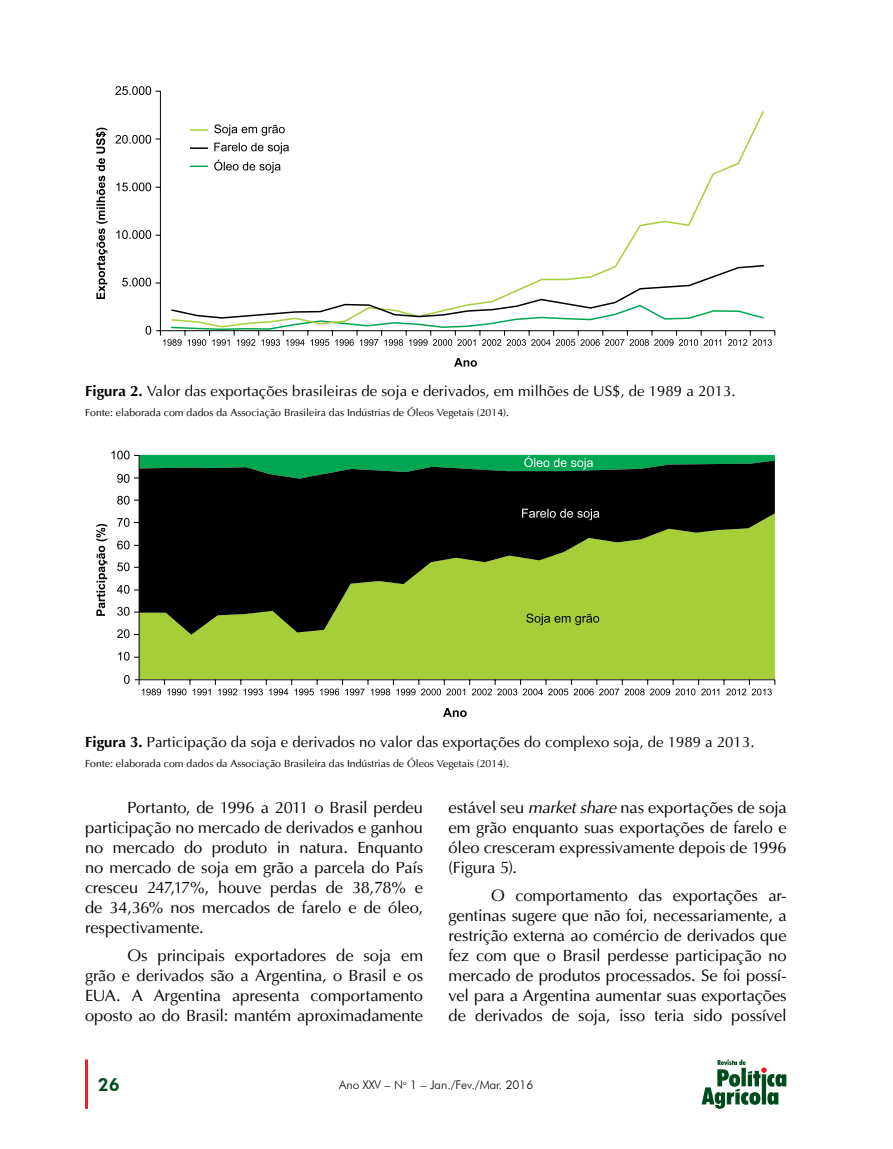
<style>
.page{position:relative;width:893px;height:1149px;background:#fff}
.page>*{position:absolute;margin:0;border:0;box-sizing:border-box;transform-origin:0 0}
.t1{font:800 18px "Futura BT";color:#004b1c}
.t2{font:16.5px/20px "Ottawa Plain";letter-spacing:-.01em;color:#000;text-align:justify}
.t3{font:15px "Ottawa Plain";color:#000}
.t4{font:300 12px "Futura BT";color:#000}
.t5{font:10.5px "Ottawa Plain";color:#000}
.s1{font-family:"Ottawa";font-weight:700}
.s2{font-family:"Ottawa";font-style:italic}
</style>
<div class="page">
<hr style="left:85px;top:1059px;width:3px;height:49px;background:#ed1d24">
<svg style="left:702px;top:1059px;width:84px;height:49px"></svg>
<svg style="left:96px;top:128px;width:12px;height:171px"></svg>
<hr style="left:160px;top:91px;width:1px;height:244px;background:#000">
<svg style="left:115px;top:135px;width:45px;height:9px"></svg>
<svg style="left:115px;top:86px;width:45px;height:9px"></svg>
<svg style="left:116px;top:182px;width:44px;height:9px"></svg>
<svg style="left:116px;top:230px;width:44px;height:9px"></svg>
<svg style="left:454px;top:358px;width:23px;height:8px"></svg>
<svg style="left:190px;top:111px;width:574px;height:153px"></svg>
<svg style="left:122px;top:264px;width:653px;height:82px"></svg>
<svg style="left:124px;top:675px;width:6px;height:8px"></svg>
<svg style="left:96px;top:523px;width:12px;height:92px"></svg>
<hr style="left:135px;top:679px;width:640px;height:1px;background:#000">
<svg style="left:117px;top:495px;width:22px;height:9px"></svg>
<svg style="left:117px;top:518px;width:22px;height:8px"></svg>
<svg style="left:117px;top:540px;width:22px;height:9px"></svg>
<svg style="left:117px;top:562px;width:22px;height:9px"></svg>
<svg style="left:117px;top:584px;width:22px;height:9px"></svg>
<svg style="left:117px;top:606px;width:22px;height:9px"></svg>
<svg style="left:118px;top:651px;width:21px;height:9px"></svg>
<svg style="left:142px;top:679px;width:633px;height:16px"></svg>
<svg style="left:443px;top:708px;width:24px;height:8px"></svg>
<svg style="left:117px;top:629px;width:22px;height:9px"></svg>
<div style="left:140px;top:634px;width:635px;height:45px;background:#a6ce39"></div>
<svg style="left:140px;top:482px;width:635px;height:152px;background:#425217"></svg>
<hr style="left:139px;top:454px;width:1px;height:230px;background:#000">
<svg style="left:111px;top:450px;width:664px;height:32px"></svg>
<svg style="left:522px;top:508px;width:77px;height:12px"></svg>
<svg style="left:526px;top:613px;width:73px;height:12px"></svg>
<p class="t3" style="left:85px;top:382px;width:652px"><span class="s1">Figura 2.</span> Valor das exportações brasileiras de soja e derivados, em milhões de US$, de 1989 a 2013.</p>
<p class="t5" style="left:85px;top:406px;width:425px">Fonte: elaborada com dados da Associação Brasileira das Indústrias de Óleos Vegetais (2014).</p>
<p class="t3" style="left:85px;top:732px;width:671px"><span class="s1">Figura 3.</span> Participação da soja e derivados no valor das exportações do complexo soja, de 1989 a 2013.</p>
<p class="t5" style="left:85px;top:756px;width:425px">Fonte: elaborada com dados da Associação Brasileira das Indústrias de Óleos Vegetais (2014).</p>
<p class="t2" style="left:85px;top:797px;width:340px;text-indent:43px">Portanto, de 1996 a 2011 o Brasil perdeu participação no mercado de derivados e ganhou no mercado do produto in natura. Enquanto no mercado de soja em grão a parcela do País cresceu 247,17%, houve perdas de 38,78% e de 34,36% nos mercados de farelo e de óleo, respectivamente.</p>
<p class="t2" style="left:85px;top:945px;width:340px;text-indent:43px">Os principais exportadores de soja em grão e derivados são a Argentina, o Brasil e os EUA. A Argentina apresenta comportamento oposto ao do Brasil: mantém aproximadamente</p>
<p class="t2" style="left:449px;top:797px;width:340px">estável seu <span class="s2">market share</span> nas exportações de soja em grão enquanto suas exportações de farelo e óleo cresceram expressivamente depois de 1996 (Figura 5).</p>
<p class="t2" style="left:449px;top:885px;width:340px;text-indent:43px">O comportamento das exportações ar&shy;gentinas sugere que não foi, necessariamente, a restrição externa ao comércio de derivados que fez com que o Brasil perdesse participação no mercado de produtos processados. Se foi possí&shy;vel para a Argentina aumentar suas exportações de derivados de soja, isso teria sido possível</p>
<p class="t1" style="left:98px;top:1073px;width:24px">26</p>
<p class="t4" style="left:339px;top:1076px;width:196px">Ano XXV – N<sup>o</sup> 1 – Jan./Fev./Mar. 2016</p>
</div>
